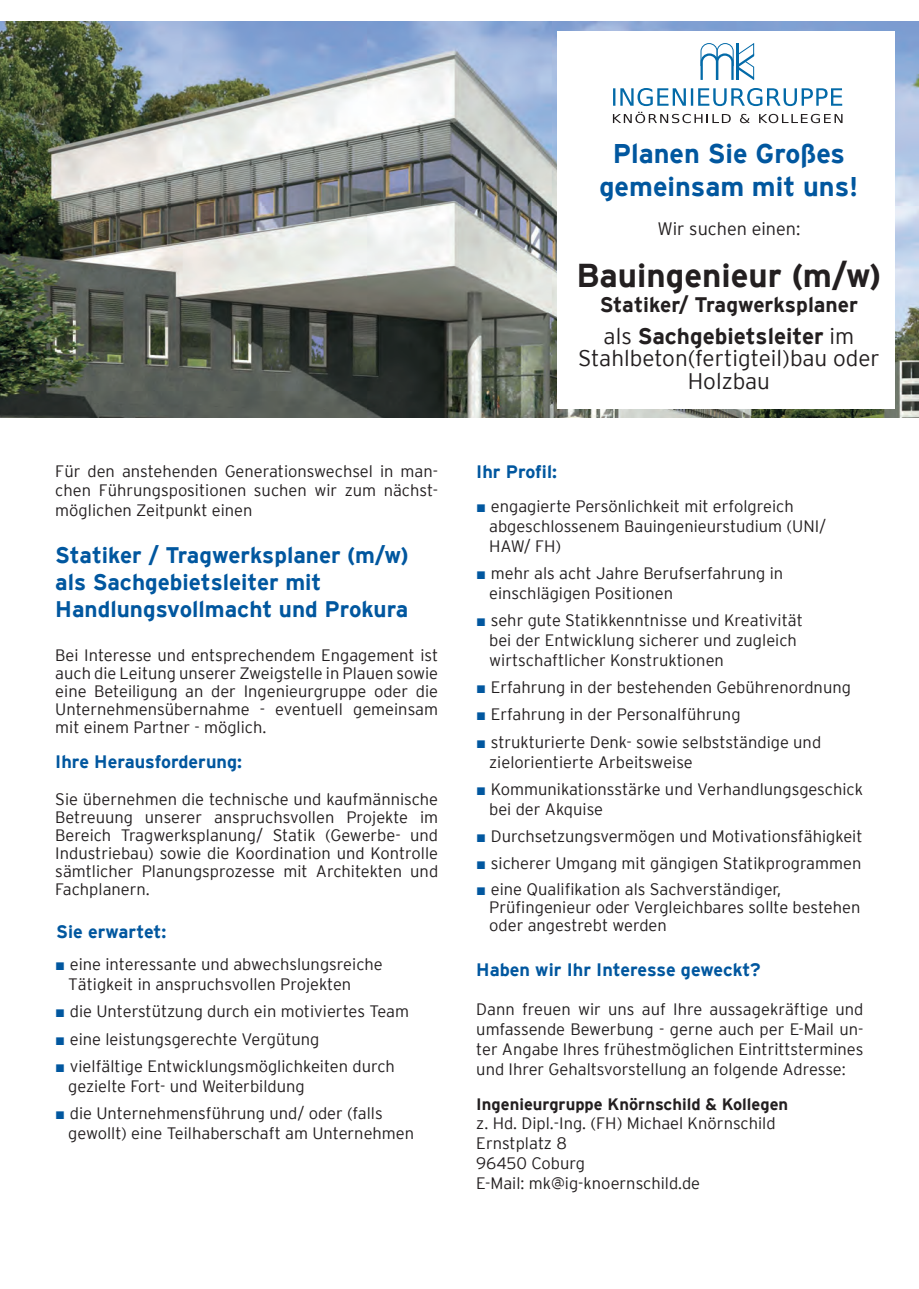
<style>
.page{position:relative;width:919px;height:1289px;background:#fff}
.page>*{position:absolute;margin:0;border:0;box-sizing:border-box;transform-origin:0 0}
.t1{font:700 33px "Interstate";color:#231f20}
.t2{font:700 27px/32.4px "Interstate";color:#01579f;text-align:center}
.t3{font:700 22.5px/27px "Interstate";color:#01579f}
.t4{font:300 22.5px/22.5px "Interstate";color:#231f20;text-align:center}
.t5{font:700 21px "Interstate";color:#231f20}
.t6{font:700 18px "Interstate";color:#01579f}
.t7{font:300 18px "Interstate";color:#231f20}
.t8{font:300 16.5px/19.8px "Interstate";color:#231f20}
.t9{font:700 16.5px "Interstate";color:#231f20}
.s1{font-family:"Arial";font-weight:400;color:#01579f}
.s2{font-weight:700}
</style>
<div class="page">
<img style="left:0;top:22px;width:918px;height:395px">
<div style="left:557px;top:31px;width:338px;height:377px;background:#fff"></div>
<svg style="left:700px;top:43px;width:54px;height:37px"></svg>
<svg style="left:613px;top:88px;width:229px;height:18px"></svg>
<svg style="left:613px;top:112px;width:117px;height:11px"></svg>
<svg style="left:739px;top:114px;width:10px;height:9px"></svg>
<svg style="left:759px;top:114px;width:83px;height:9px"></svg>
<p class="t8" style="left:55px;top:461px;width:384px;text-align:justify">Für den anstehenden Generationswechsel in man&shy;chen Führungspositionen suchen wir zum nächst&shy;möglichen Zeitpunkt einen</p>
<h3 class="t3" style="left:55px;top:541px;width:355px">Statiker / Tragwerksplaner (m/w) als Sachgebietsleiter mit<br>Handlungsvollmacht und Prokura</h3>
<p class="t8" style="left:55px;top:646px;width:384px;line-height:18px;text-align:justify">Bei Interesse und entsprechendem Engagement ist auch die Leitung unserer Zweigstelle in Plauen sowie eine Beteiligung an der Ingenieurgruppe oder die Unternehmensübernahme - eventuell gemeinsam mit einem Partner - möglich.</p>
<p class="t6" style="left:55px;top:751px;width:188px">Ihre Herausforderung:</p>
<p class="t8" style="left:55px;top:790px;width:384px;line-height:18px;text-align:justify">Sie übernehmen die technische und kaufmännische Betreuung unserer anspruchsvollen Projekte im Bereich Tragwerksplanung/ Statik (Gewerbe- und Industriebau) sowie die Koordination und Kontrolle sämtlicher Planungsprozesse mit Architekten und Fachplanern.</p>
<p class="t6" style="left:56px;top:921px;width:112px">Sie erwartet:</p>
<p class="t8" style="left:68px;top:954px;width:316px;text-indent:-13px"><span class="s1">■</span> eine interessante und abwechslungsreiche<br>Tätigkeit in anspruchsvollen Projekten</p>
<p class="t8" style="left:55px;top:1001px;width:355px"><span class="s1">■</span> die Unterstützung durch ein motiviertes Team</p>
<p class="t8" style="left:55px;top:1028px;width:265px"><span class="s1">■</span> eine leistungsgerechte Vergütung</p>
<p class="t8" style="left:68px;top:1056px;width:328px;text-indent:-13px"><span class="s1">■</span> vielfältige Entwicklungsmöglichkeiten durch gezielte Fort- und Weiterbildung</p>
<p class="t8" style="left:68px;top:1103px;width:347px;text-indent:-13px"><span class="s1">■</span> die Unternehmensführung und/ oder (falls gewollt) eine Teilhaberschaft am Unternehmen</p>
<h2 class="t2" style="left:599px;top:137px;width:260px">Planen Sie Großes gemeinsam mit uns!</h2>
<p class="t7" style="left:657px;top:219px;width:144px">Wir suchen einen:</p>
<h1 class="t1" style="left:576px;top:257px;width:306px">Bauingenieur (m/w)</h1>
<p class="t5" style="left:599px;top:293px;width:260px">Statiker/ Tragwerksplaner</p>
<h3 class="t4" style="left:578px;top:324px;width:303px">als <span class="s2">Sachgebietsleiter</span> im<br>Stahlbeton(fertigteil)bau oder<br>Holzbau</h3>
<p class="t6" style="left:476px;top:461px;width:82px">Ihr Profil:</p>
<p class="t8" style="left:489px;top:496px;width:338px;text-indent:-13px"><span class="s1">■</span> engagierte Persönlichkeit mit erfolgreich abgeschlossenem Bauingenieurstudium (UNI/<br>HAW/ FH)</p>
<p class="t8" style="left:489px;top:563px;width:295px;text-indent:-13px"><span class="s1">■</span> mehr als acht Jahre Berufserfahrung in einschlägigen Positionen</p>
<p class="t8" style="left:489px;top:610px;width:315px;text-indent:-13px"><span class="s1">■</span> sehr gute Statikkenntnisse und Kreativität bei der Entwicklung sicherer und zugleich wirtschaftlicher Konstruktionen</p>
<p class="t8" style="left:476px;top:677px;width:376px"><span class="s1">■</span> Erfahrung in der bestehenden Gebührenordnung</p>
<p class="t8" style="left:476px;top:704px;width:266px"><span class="s1">■</span> Erfahrung in der Personalführung</p>
<p class="t8" style="left:489px;top:731px;width:333px;text-indent:-13px"><span class="s1">■</span> strukturierte Denk- sowie selbstständige und zielorientierte Arbeitsweise</p>
<p class="t8" style="left:489px;top:779px;width:375px;text-indent:-13px"><span class="s1">■</span> Kommunikationsstärke und Verhandlungsgeschick bei der Akquise</p>
<p class="t8" style="left:476px;top:826px;width:388px"><span class="s1">■</span> Durchsetzungsvermögen und Motivationsfähigkeit</p>
<p class="t8" style="left:476px;top:853px;width:386px"><span class="s1">■</span> sicherer Umgang mit gängigen Statikprogrammen</p>
<p class="t8" style="left:489px;top:880px;width:373px;line-height:18px;text-indent:-13px"><span class="s1">■</span> eine Qualifikation als Sachverständiger,<br>Prüfingenieur oder Vergleichbares sollte bestehen oder angestrebt werden</p>
<p class="t6" style="left:476px;top:959px;width:286px">Haben wir Ihr Interesse geweckt?</p>
<p class="t8" style="left:476px;top:999px;width:388px;text-align:justify">Dann freuen wir uns auf Ihre aussagekräftige und umfassende Bewerbung - gerne auch per E-Mail un&shy;ter Angabe Ihres frühestmöglichen Eintrittstermines und Ihrer Gehaltsvorstellung an folgende Adresse:</p>
<p class="t9" style="left:476px;top:1094px;width:313px">Ingenieurgruppe Knörnschild &amp; Kollegen</p>
<p class="t8" style="left:476px;top:1113px;width:301px">z. Hd. Dipl.-Ing. (FH) Michael Knörnschild<br>Ernstplatz 8<br>96450 Coburg<br>E-Mail: mk@ig-knoernschild.de</p>
</div>
